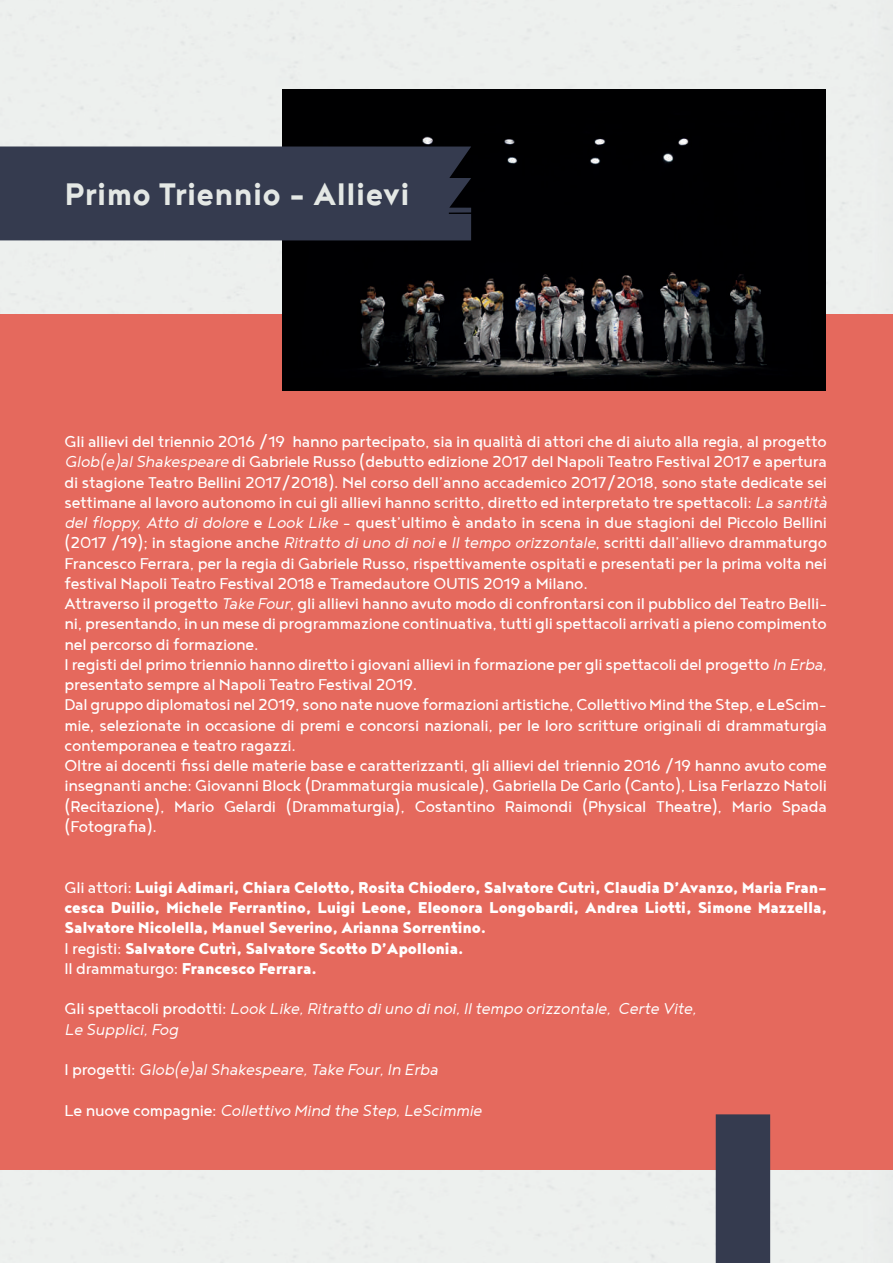
<style>
.page{position:relative;width:893px;height:1263px;background:#edf0ee}
.page>*{position:absolute;margin:0;border:0;box-sizing:border-box;transform-origin:0 0}
.t1{font:700 38.55px "Noyh Geometric";color:#e4e8e5}
.t2{font:19.2px/20.2px "Noyh Geometric";letter-spacing:-.01em;color:#fff}
.t3{font:900 19.2px/20.2px "Noyh Geometric";letter-spacing:-.01em;color:#fff}
.t4{font:italic 300 19.2px/20.2px "Noyh Geometric";letter-spacing:-.01em;color:#fff}
.s1{font-weight:300;font-style:italic}
.s2{font-weight:400}
.s3{font-weight:400;font-style:normal}
</style>
<div class="page">
<div style="left:0;top:314px;width:893px;height:855px;background:#e5695d"></div>
<img style="left:283px;top:90px;width:543px;height:300px">
<div style="left:0;top:146px;width:471px;height:94px;background:#353b4f"></div>
<div style="left:716px;top:1114px;width:54px;height:149px;background:#353b4f"></div>
<h1 class="t1" style="left:64px;top:172px;width:347px">Primo Triennio - Allievi</h1>
<p class="t2" style="left:64px;top:431px;width:764px">Gli allievi del triennio 2016 /19 hanno partecipato, sia in qualità di attori che di aiuto alla regia, al progetto <span class="s1">Glob(e)al Shakespeare</span> di Gabriele Russo (debutto edizione 2017 del Napoli Teatro Festival 2017 e apertura di stagione Teatro Bellini 2017/2018). Nel corso dell’anno accademico 2017/2018, sono state dedicate sei settimane al lavoro autonomo in cui gli allievi hanno scritto, diretto ed interpretato tre spettacoli: <span class="s1">La santità del floppy, Atto di dolore</span> e <span class="s1">Look Like</span> – quest’ultimo è andato in scena in due stagioni del Piccolo Bellini (2017 /19); in stagione anche <span class="s1">Ritratto di uno di noi</span> e <span class="s1">Il tempo orizzontale</span>, scritti dall’allievo drammaturgo Francesco Ferrara, per la regia di Gabriele Russo, rispettivamente ospitati e presentati per la prima volta nei festival Napoli Teatro Festival 2018 e Tramedautore OUTIS 2019 a Milano.<br>Attraverso il progetto <span class="s1">Take Four</span>, gli allievi hanno avuto modo di confrontarsi con il pubblico del Teatro Belli&shy;ni, presentando, in un mese di programmazione continuativa, tutti gli spettacoli arrivati a pieno compimento nel percorso di formazione.<br>I registi del primo triennio hanno diretto i giovani allievi in formazione per gli spettacoli del progetto <span class="s1">In Erba, </span>presentato sempre al Napoli Teatro Festival 2019.<br>Dal gruppo diplomatosi nel 2019, sono nate nuove formazioni artistiche, Collettivo Mind the Step, e LeScim&shy;mie, selezionate in occasione di premi e concorsi nazionali, per le loro scritture originali di drammaturgia contemporanea e teatro ragazzi.<br>Oltre ai docenti fissi delle materie base e caratterizzanti, gli allievi del triennio 2016 /19 hanno avuto come insegnanti anche: Giovanni Block (Drammaturgia musicale), Gabriella De Carlo (Canto), Lisa Ferlazzo Natoli (Recitazione), Mario Gelardi (Drammaturgia), Costantino Raimondi (Physical Theatre), Mario Spada (Fotografia).</p>
<p class="t3" style="left:64px;top:876px;width:764px"><span class="s2">Gli attori:</span> Luigi Adimari, Chiara Celotto, Rosita Chiodero, Salvatore Cutrì, Claudia D’Avanzo, Maria Fran&shy;cesca Duilio, Michele Ferrantino, Luigi Leone, Eleonora Longobardi, Andrea Liotti, Simone Mazzella, Salvatore Nicolella, Manuel Severino, Arianna Sorrentino.<br><span class="s2">I registi:</span> Salvatore Cutrì, Salvatore Scotto D’Apollonia.<br><span class="s2">Il drammaturgo:</span> Francesco Ferrara.</p>
<p class="t4" style="left:64px;top:998px;width:634px"><span class="s3">Gli spettacoli prodotti:</span> Look Like, Ritratto di uno di noi, Il tempo orizzontale, Certe Vite,<br>Le Supplici, Fog</p>
<p class="t4" style="left:64px;top:1049px;width:419px;line-height:40.5px"><span class="s3">I progetti:</span> Glob(e)al Shakespeare, Take Four, In Erba<br><span class="s3">Le nuove compagnie:</span> Collettivo Mind the Step, LeScimmie</p>
</div>
